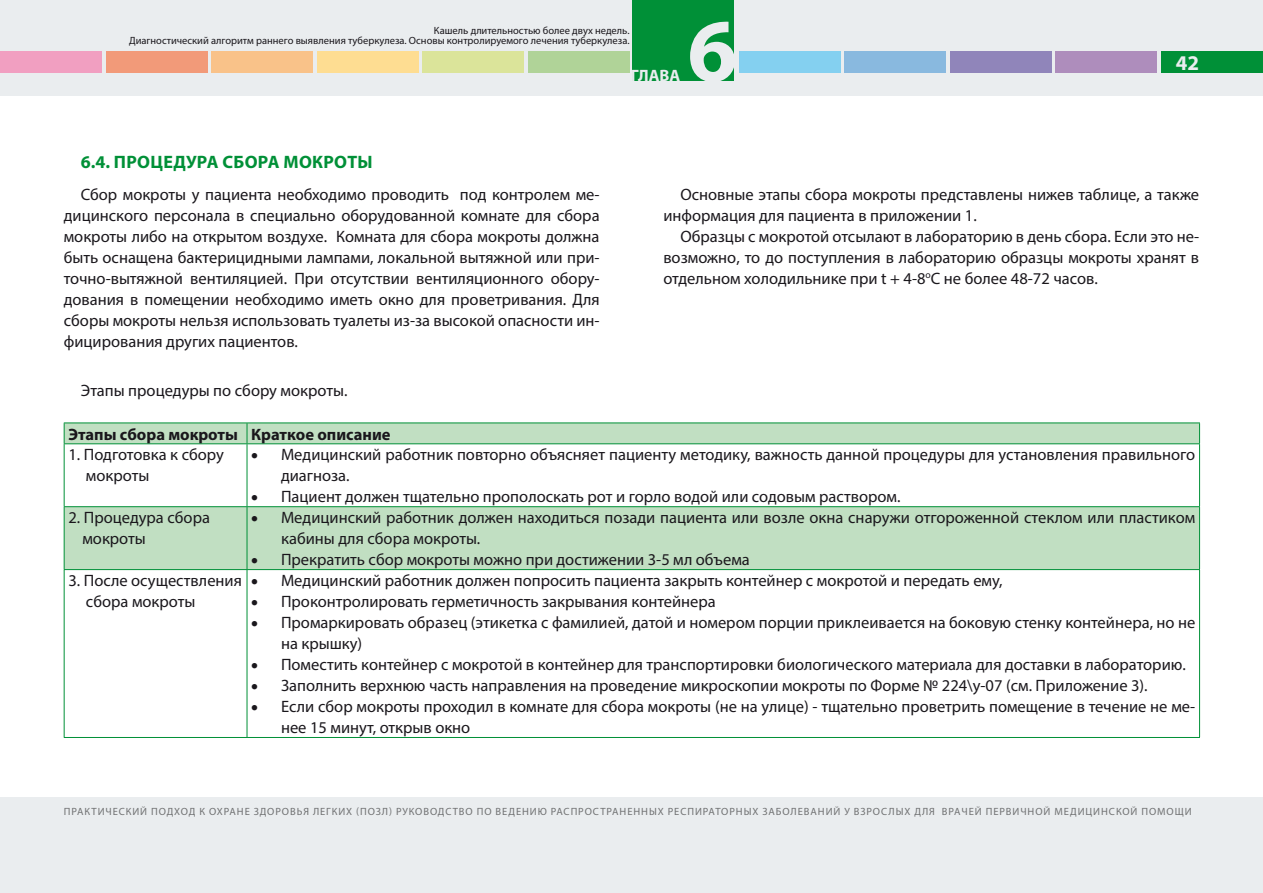
<style>
.page{position:relative;width:1263px;height:893px;background:#eaedef}
.page>*{position:absolute;margin:0;border:0;box-sizing:border-box;transform-origin:0 0}
.t1{font:700 90px "Myriad Pro";color:#eaedef}
.t2{font:700 21px "Myriad Pro";color:#eaedef}
.t3{font:700 18px "Myriad Pro";letter-spacing:.02em;color:#009037}
.t4{font:16.5px/21px "Myriad Pro";color:#1a171c}
.t5{font:700 16.5px "Myriad Pro";color:#1a171c}
.t6{font:700 16.5px "Myriad Pro";color:#eaedef}
.t7{font:10.5px "Myriad Pro";letter-spacing:.09em;color:#707172}
.t8{font:10.5px/10.5px "Myriad Pro";color:#1a171c;text-align:right}
</style>
<div class="page">
<div style="left:0;top:96px;width:1263px;height:701px;background:#fff"></div>
<div style="left:0;top:51px;width:102px;height:22px;background:#f19fc1"></div>
<div style="left:106px;top:51px;width:101px;height:22px;background:#f29a79"></div>
<div style="left:632px;top:0;width:102px;height:81px;background:#009037"></div>
<div style="left:528px;top:51px;width:102px;height:22px;background:#b0d398"></div>
<div style="left:739px;top:51px;width:102px;height:22px;background:#84d0f0"></div>
<div style="left:844px;top:51px;width:102px;height:22px;background:#89b9df"></div>
<div style="left:950px;top:51px;width:102px;height:22px;background:#9085ba"></div>
<div style="left:1055px;top:51px;width:102px;height:22px;background:#ae8dbc"></div>
<div style="left:1161px;top:51px;width:102px;height:22px;background:#009037"></div>
<div style="left:211px;top:51px;width:102px;height:22px;background:#f9c289"></div>
<div style="left:317px;top:51px;width:102px;height:22px;background:#fedd92"></div>
<div style="left:422px;top:52px;width:102px;height:21px;background:#dbe49a"></div>
<svg style="left:65px;top:424px;width:1134px;height:145px;fill:#c1dfc2"></svg>
<hr style="left:64px;top:423px;width:183px;height:1px;background:#009037">
<svg style="left:64px;top:423px;width:1px;height:20px"></svg>
<hr style="left:247px;top:423px;width:953px;height:1px;background:#009037">
<svg style="left:247px;top:423px;width:1px;height:20px"></svg>
<svg style="left:1199px;top:423px;width:1px;height:20px"></svg>
<hr style="left:64px;top:443px;width:183px;height:1px;background:#009037">
<hr style="left:64px;top:444px;width:1px;height:62px;background:#009037">
<hr style="left:247px;top:443px;width:953px;height:1px;background:#009037">
<hr style="left:247px;top:444px;width:1px;height:62px;background:#009037">
<hr style="left:1199px;top:444px;width:1px;height:62px;background:#009037">
<hr style="left:64px;top:506px;width:183px;height:1px;background:#009037">
<hr style="left:64px;top:507px;width:1px;height:62px;background:#009037">
<hr style="left:247px;top:506px;width:953px;height:1px;background:#009037">
<hr style="left:247px;top:507px;width:1px;height:62px;background:#009037">
<hr style="left:1199px;top:507px;width:1px;height:62px;background:#009037">
<hr style="left:64px;top:569px;width:183px;height:1px;background:#009037">
<hr style="left:64px;top:570px;width:1px;height:167px;background:#009037">
<hr style="left:247px;top:569px;width:953px;height:1px;background:#009037">
<hr style="left:247px;top:570px;width:1px;height:167px;background:#009037">
<hr style="left:1199px;top:570px;width:1px;height:167px;background:#009037">
<hr style="left:64px;top:737px;width:183px;height:1px;background:#009037">
<hr style="left:247px;top:737px;width:953px;height:1px;background:#009037">
<p class="t8" style="left:129px;top:25px;width:502px">Кашель длительностью более двух недель.<br>Диагностический алгоритм раннего выявления туберкулеза. Основы контролируемого лечения туберкулеза.</p>
<p class="t6" style="left:631px;top:65px;width:51px">ГЛАВА</p>
<h1 class="t1" style="left:687px;top:-8px;width:51px">6</h1>
<p class="t2" style="left:1176px;top:49px;width:25px">42</p>
<p class="t3" style="left:81px;top:150px;width:294px">6.4. Процедура сбора мокроты</p>
<p class="t4" style="left:64px;top:184px;width:537px;text-align:justify;text-indent:17px">Сбор мокроты у пациента необходимо проводить под контролем ме&shy;дицинского персонала в специально оборудованной комнате для сбора мокроты либо на открытом воздухе. Комната для сбора мокроты должна быть оснащена бактерицидными лампами, локальной вытяжной или при&shy;точно-вытяжной вентиляцией. При отсутствии вентиляционного обору&shy;дования в помещении необходимо иметь окно для проветривания. Для сборы мокроты нельзя использовать туалеты из-за высокой опасности ин&shy;фицирования других пациентов.</p>
<p class="t4" style="left:663px;top:184px;width:537px;text-indent:17px">Основные этапы сбора мокроты представлены нижев таблице, а также информация для пациента в приложении 1.</p>
<p class="t4" style="left:663px;top:226px;width:537px;text-align:justify;text-indent:17px">Образцы с мокротой отсылают в лабораторию в день сбора. Если это не&shy;возможно, то до поступления в лабораторию образцы мокроты хранят в отдельном холодильнике при t + 4-8<sup>о</sup>С не более 48-72 часов.</p>
<p class="t4" style="left:81px;top:379px;width:268px">Этапы процедуры по сбору мокроты.</p>
<p class="t5" style="left:68px;top:423px;width:324px">Этапы сбора мокроты Краткое описание</p>
<p class="t4" style="left:86px;top:444px;width:140px;text-indent:-17px">1. Подготовка к сбору мокроты</p>
<p class="t4" style="left:281px;top:444px;width:916px;text-indent:-30px">• Медицинский работник повторно объясняет пациенту методику, важность данной процедуры для установления правильного диагноза.</p>
<p class="t4" style="left:251px;top:486px;width:651px">• Пациент должен тщательно прополоскать рот и горло водой или содовым раствором.</p>
<p class="t4" style="left:82px;top:507px;width:129px;text-indent:-14px">2. Процедура сбора мокроты</p>
<p class="t4" style="left:281px;top:507px;width:916px;text-indent:-30px">• Медицинский работник должен находиться позади пациента или возле окна снаружи отгороженной стеклом или пластиком кабины для сбора мокроты.</p>
<p class="t4" style="left:251px;top:549px;width:500px">• Прекратить сбор мокроты можно при достижении 3-5 мл объема</p>
<p class="t4" style="left:86px;top:570px;width:158px;text-indent:-17px">3. После осуществления сбора мокроты</p>
<p class="t4" style="left:251px;top:570px;width:753px">• Медицинский работник должен попросить пациента закрыть контейнер с мокротой и передать ему,</p>
<p class="t4" style="left:251px;top:591px;width:466px">• Проконтролировать герметичность закрывания контейнера</p>
<p class="t4" style="left:281px;top:612px;width:916px;text-indent:-30px">• Промаркировать образец (этикетка с фамилией, датой и номером порции приклеивается на боковую стенку контейнера, но не на крышку)</p>
<p class="t4" style="left:251px;top:654px;width:936px">• Поместить контейнер с мокротой в контейнер для транспортировки биологического материала для доставки в лабораторию.</p>
<p class="t4" style="left:251px;top:675px;width:898px">• Заполнить верхнюю часть направления на проведение микроскопии мокроты по Форме № 224\у-07 (см. Приложение 3).</p>
<p class="t4" style="left:281px;top:696px;width:916px;text-indent:-30px">• Если сбор мокроты проходил в комнате для сбора мокроты (не на улице) - тщательно проветрить помещение в течение не ме&shy;нее 15 минут, открыв окно</p>
<p class="t7" style="left:64px;top:805px;width:312px">Практический подход к охране здоровья легких (ПОЗЛ</p>
<p class="t7" style="left:389px;top:805px;width:804px">) Руководство по ведению распространенных респираторных заболеваний у взрослых для врачей первичной медицинской помощи</p>
</div>
